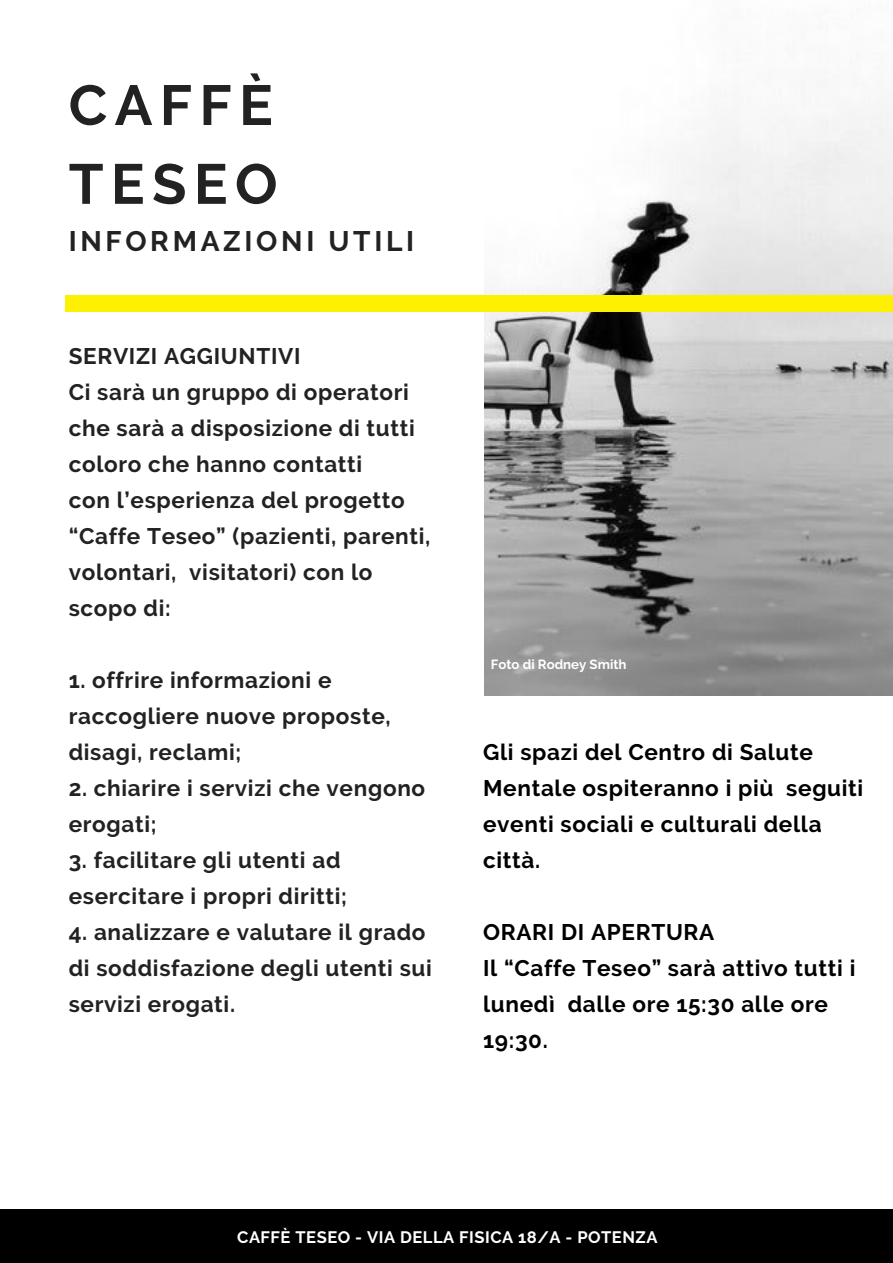
<style>
.page{position:relative;width:893px;height:1263px;background:#fff}
.page>*{position:absolute;margin:0;border:0;box-sizing:border-box;transform-origin:0 0}
.t1{font:700 56.25px/78.8px "Raleway";letter-spacing:.13em;color:#222}
.t2{font:700 28.2px "Raleway";letter-spacing:.13em;color:#222}
.t3{font:700 22.5px/36px "Raleway";letter-spacing:.03em;color:#222}
.t4{font:700 22.5px/36px "Raleway";letter-spacing:.03em;color:#000}
.t5{font:700 16.5px "Raleway";letter-spacing:.03em;color:#fff}
.t6{font:700 13.2px "Raleway";color:#fff}
</style>
<div class="page">
<img style="left:484px;top:108px;width:409px;height:588px">
<div style="left:65px;top:295px;width:828px;height:17px;background:#fef001"></div>
<div style="left:0;top:1209px;width:893px;height:54px;background:#000"></div>
<h1 class="t1" style="left:69px;top:66px;width:210px">CAFFÈ<br>TESEO</h1>
<p class="t2" style="left:69px;top:225px;width:347px">INFORMAZIONI UTILI</p>
<p class="t3" style="left:69px;top:338px;width:363px">SERVIZI AGGIUNTIVI<br>Ci sarà un gruppo di operatori che sarà a disposizione di tutti coloro che hanno contatti<br>con l’esperienza del progetto “Caffe Teseo” (pazienti, parenti, volontari, visitatori) con lo scopo di:</p>
<p class="t3" style="left:69px;top:662px;width:324px">1. offrire informazioni e raccogliere nuove proposte, disagi, reclami;</p>
<p class="t3" style="left:69px;top:770px;width:358px">2. chiarire i servizi che vengono erogati;</p>
<p class="t3" style="left:69px;top:842px;width:280px">3. facilitare gli utenti ad esercitare i propri diritti;</p>
<p class="t3" style="left:69px;top:914px;width:365px">4. analizzare e valutare il grado di soddisfazione degli utenti sui servizi erogati.</p>
<p class="t6" style="left:491px;top:656px;width:137px">Foto di Rodney Smith</p>
<p class="t4" style="left:483px;top:734px;width:382px">Gli spazi del Centro di Salute<br>Mentale ospiteranno i più seguiti eventi sociali e culturali della città.</p>
<p class="t4" style="left:483px;top:914px;width:374px">ORARI DI APERTURA<br>Il “Caffe Teseo” sarà attivo tutti i lunedì dalle ore 15:30 alle ore<br>19:30.</p>
<p class="t5" style="left:237px;top:1227px;width:422px">CAFFÈ TESEO - VIA DELLA FISICA 18/A - POTENZA</p>
</div>
